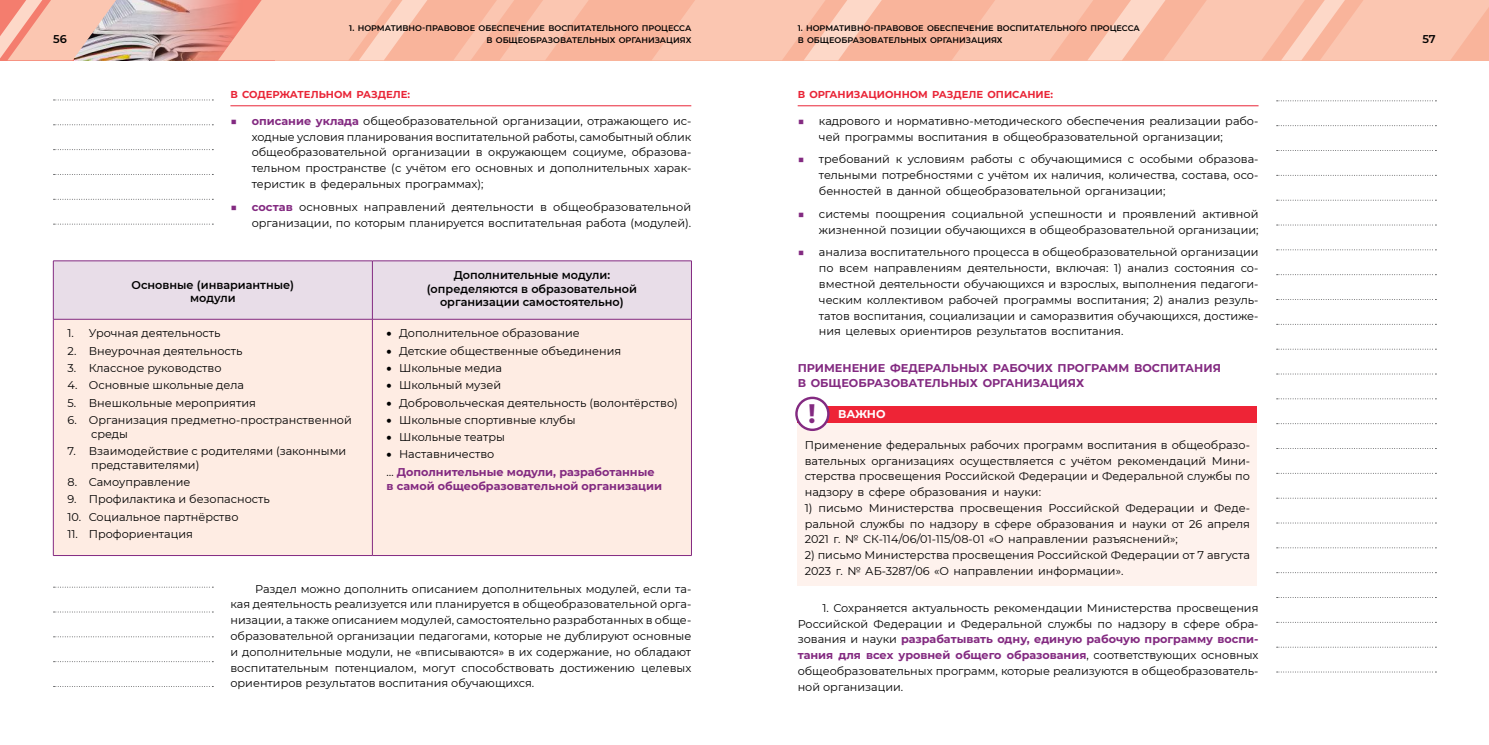
<style>
.page{position:relative;width:1489px;height:745px;background:#fff}
.page>*{position:absolute;margin:0;border:0;box-sizing:border-box;transform-origin:0 0}
.t1{font:700 26.62px "Montserrat";color:#832a81}
.t2{font:11.25px/15.8px "Montserrat";color:#000;text-align:justify}
.t3{font:700 11.25px/15.8px "Montserrat";color:#832a81}
.t4{font:600 11.25px/13.8px "Montserrat";color:#000;text-align:center}
.t5{font:700 11.25px "Montserrat";letter-spacing:-.01em;color:#fff}
.t6{font:700 10px "Montserrat";color:#e92537}
.t7{font:600 8.12px/11.4px "Montserrat";color:#000;text-align:right}
.s1{color:#832a81}
.s2{font-weight:700;color:#832a81}
.s3{color:#000}
.s4{font-weight:400;color:#000}
</style>
<div class="page">
<div style="left:0;top:0;width:1488px;height:60px;background:#f9b49b"></div>
<img style="left:129px;top:0;width:89px;height:60px">
<svg style="left:652px;top:0;width:230px;height:60px"></svg>
<svg style="left:952px;top:0;width:536px;height:60px"></svg>
<svg style="left:218px;top:0;width:209px;height:60px"></svg>
<svg style="left:454px;top:0;width:134px;height:60px"></svg>
<img style="left:0;top:0;width:129px;height:60px">
<hr style="left:230px;top:105px;width:461px;height:1px;background:#e92537">
<hr style="left:797px;top:105px;width:461px;height:1px;background:#e92537">
<div style="left:797px;top:405px;width:459px;height:18px;background:#ee2436"></div>
<div style="left:797px;top:423px;width:459px;height:163px;background:#fef2ed"></div>
<svg style="left:1276px;top:100px;width:160px;height:1px"></svg>
<svg style="left:1276px;top:125px;width:160px;height:1px"></svg>
<svg style="left:1276px;top:150px;width:160px;height:1px"></svg>
<svg style="left:1276px;top:175px;width:160px;height:1px"></svg>
<svg style="left:1276px;top:200px;width:160px;height:1px"></svg>
<svg style="left:1276px;top:224px;width:160px;height:1px"></svg>
<svg style="left:1276px;top:249px;width:160px;height:1px"></svg>
<svg style="left:1276px;top:274px;width:160px;height:1px"></svg>
<svg style="left:1276px;top:299px;width:160px;height:1px"></svg>
<svg style="left:1276px;top:324px;width:160px;height:1px"></svg>
<svg style="left:1276px;top:348px;width:160px;height:1px"></svg>
<svg style="left:1276px;top:373px;width:160px;height:1px"></svg>
<svg style="left:1276px;top:398px;width:160px;height:1px"></svg>
<svg style="left:1276px;top:423px;width:160px;height:1px"></svg>
<svg style="left:1276px;top:448px;width:160px;height:1px"></svg>
<svg style="left:1276px;top:497px;width:160px;height:1px"></svg>
<svg style="left:1276px;top:522px;width:160px;height:1px"></svg>
<svg style="left:1276px;top:547px;width:160px;height:1px"></svg>
<svg style="left:1276px;top:572px;width:160px;height:1px"></svg>
<svg style="left:1276px;top:646px;width:160px;height:1px"></svg>
<svg style="left:1276px;top:671px;width:160px;height:1px"></svg>
<svg style="left:54px;top:99px;width:159px;height:1px"></svg>
<svg style="left:54px;top:124px;width:159px;height:1px"></svg>
<svg style="left:54px;top:149px;width:159px;height:1px"></svg>
<svg style="left:54px;top:174px;width:159px;height:1px"></svg>
<svg style="left:54px;top:199px;width:159px;height:1px"></svg>
<svg style="left:54px;top:223px;width:159px;height:1px"></svg>
<div style="left:54px;top:261px;width:637px;height:58px;background:#e8dde8"></div>
<div style="left:54px;top:320px;width:637px;height:235px;background:#feece3"></div>
<hr style="left:53px;top:260px;width:319px;height:1px;background:#832a81">
<hr style="left:53px;top:261px;width:1px;height:58px;background:#832a81">
<hr style="left:372px;top:260px;width:319px;height:1px;background:#832a81">
<hr style="left:372px;top:261px;width:1px;height:58px;background:#832a81">
<hr style="left:691px;top:261px;width:1px;height:58px;background:#832a81">
<hr style="left:53px;top:319px;width:319px;height:1px;background:#832a81">
<hr style="left:53px;top:319px;width:1px;height:236px;background:#832a81">
<hr style="left:372px;top:319px;width:319px;height:1px;background:#832a81">
<hr style="left:372px;top:319px;width:1px;height:236px;background:#832a81">
<hr style="left:691px;top:319px;width:1px;height:236px;background:#832a81">
<hr style="left:53px;top:555px;width:319px;height:1px;background:#832a81">
<hr style="left:372px;top:555px;width:319px;height:1px;background:#832a81">
<div style="left:796px;top:397px;width:32px;height:32px;background:#fff;border-radius:50%"></div>
<div style="left:795px;top:396px;width:34px;height:35px;border:2px solid #832a81;border-radius:50%"></div>
<svg style="left:54px;top:586px;width:159px;height:1px"></svg>
<svg style="left:54px;top:611px;width:159px;height:1px"></svg>
<svg style="left:54px;top:636px;width:159px;height:1px"></svg>
<p class="t4" style="left:53px;top:31px;width:15px">56</p>
<p class="t7" style="left:349px;top:22px;width:343px">1. НОРМАТИВНО-ПРАВОВОЕ ОБЕСПЕЧЕНИЕ ВОСПИТАТЕЛЬНОГО ПРОЦЕССА<br>В ОБЩЕОБРАЗОВАТЕЛЬНЫХ ОРГАНИЗАЦИЯХ</p>
<p class="t7" style="left:797px;top:22px;width:343px;text-align:left">1. НОРМАТИВНО-ПРАВОВОЕ ОБЕСПЕЧЕНИЕ ВОСПИТАТЕЛЬНОГО ПРОЦЕССА<br>В ОБЩЕОБРАЗОВАТЕЛЬНЫХ ОРГАНИЗАЦИЯХ</p>
<p class="t4" style="left:1422px;top:31px;width:15px">57</p>
<p class="t6" style="left:230px;top:88px;width:181px">В СОДЕРЖАТЕЛЬНОМ РАЗДЕЛЕ:</p>
<p class="t2" style="left:252px;top:112px;width:441px;text-indent:-21px"><span class="s1">■</span> <span class="s2">описание уклада</span> общеобразовательной организации, отражающего ис&shy;ходные условия планирования воспитательной работы, самобытный облик общеобразовательной организации в окружающем социуме, образова&shy;тельном пространстве (с учётом его основных и дополнительных харак&shy;теристик в федеральных программах);</p>
<p class="t2" style="left:230px;top:198px;width:462px;text-align:right"><span class="s1">■</span> <span class="s2">состав</span> основных направлений деятельности в общеобразовательной организации, по которым планируется воспитательная работа (модулей).</p>
<p class="t4" style="left:131px;top:277px;width:164px">Основные (инвариантные) модули</p>
<p class="t4" style="left:426px;top:267px;width:212px">Дополнительные модули: (определяются в образовательной организации самостоятельно)</p>
<p class="t2" style="left:67px;top:325px;width:154px">1. Урочная деятельность</p>
<p class="t2" style="left:67px;top:342px;width:176px">2. Внеурочная деятельность</p>
<p class="t2" style="left:67px;top:359px;width:155px">3. Классное руководство</p>
<p class="t2" style="left:67px;top:376px;width:178px">4. Основные школьные дела</p>
<p class="t2" style="left:67px;top:394px;width:190px">5. Внешкольные мероприятия</p>
<p class="t2" style="left:91px;top:412px;width:262px;line-height:13.8px;text-indent:-24px">6. Организация предметно-пространственной среды</p>
<p class="t2" style="left:91px;top:443px;width:257px;line-height:13.8px;text-indent:-24px">7. Взаимодействие с родителями (законными представителями)</p>
<p class="t2" style="left:67px;top:473px;width:124px">8. Самоуправление</p>
<p class="t2" style="left:67px;top:490px;width:204px">9. Профилактика и безопасность</p>
<p class="t2" style="left:67px;top:508px;width:173px">10. Социальное партнёрство</p>
<p class="t2" style="left:67px;top:525px;width:127px">11. Профориентация</p>
<p class="t2" style="left:386px;top:325px;width:195px">• Дополнительное образование</p>
<p class="t2" style="left:386px;top:342px;width:236px">• Детские общественные объединения</p>
<p class="t2" style="left:386px;top:359px;width:117px">• Школьные медиа</p>
<p class="t2" style="left:386px;top:376px;width:116px">• Школьный музей</p>
<p class="t2" style="left:386px;top:394px;width:293px">• Добровольческая деятельность (волонтёрство)</p>
<p class="t2" style="left:386px;top:411px;width:190px">• Школьные спортивные клубы</p>
<p class="t2" style="left:386px;top:428px;width:120px">• Школьные театры</p>
<p class="t3" style="left:386px;top:445px;width:269px;line-height:17.2px"><span class="s3">•</span> <span class="s4">Наставничество<br>…</span> Дополнительные модули, разработанные</p>
<p class="t3" style="left:386px;top:476px;width:277px">в самой общеобразовательной организации</p>
<p class="t2" style="left:230px;top:580px;width:462px;text-indent:25px">Раздел можно дополнить описанием дополнительных модулей, если та&shy;кая деятельность реализуется или планируется в общеобразовательной орга&shy;низации, а также описанием модулей, самостоятельно разработанных в обще&shy;образовательной организации педагогами, которые не дублируют основные и дополнительные модули, не «вписываются» в их содержание, но обладают воспитательным потенциалом, могут способствовать достижению целевых ориентиров результатов воспитания обучающихся.</p>
<p class="t6" style="left:797px;top:88px;width:257px">В ОРГАНИЗАЦИОННОМ РАЗДЕЛЕ ОПИСАНИЕ:</p>
<p class="t2" style="left:819px;top:112px;width:441px;text-indent:-21px"><span class="s1">■</span> кадрового и нормативно-методического обеспечения реализации рабо&shy;чей программы воспитания в общеобразовательной организации;</p>
<p class="t2" style="left:819px;top:151px;width:441px;text-indent:-21px"><span class="s1">■</span> требований к условиям работы с обучающимися с особыми образова&shy;тельными потребностями с учётом их наличия, количества, состава, осо&shy;бенностей в данной общеобразовательной организации;</p>
<p class="t2" style="left:797px;top:205px;width:462px;text-align:right"><span class="s1">■</span> системы поощрения социальной успешности и проявлений активной жизненной позиции обучающихся в общеобразовательной организации;</p>
<p class="t2" style="left:819px;top:244px;width:441px;text-indent:-21px"><span class="s1">■</span> анализа воспитательного процесса в общеобразовательной организации по всем направлениям деятельности, включая: 1) анализ состояния со&shy;вместной деятельности обучающихся и взрослых, выполнения педагоги&shy;ческим коллективом рабочей программы воспитания; 2) анализ резуль&shy;татов воспитания, социализации и саморазвития обучающихся, достиже&shy;ния целевых ориентиров результатов воспитания.</p>
<p class="t3" style="left:797px;top:359px;width:425px">ПРИМЕНЕНИЕ ФЕДЕРАЛЬНЫХ РАБОЧИХ ПРОГРАММ ВОСПИТАНИЯ<br>В ОБЩЕОБРАЗОВАТЕЛЬНЫХ ОРГАНИЗАЦИЯХ</p>
<p class="t5" style="left:838px;top:406px;width:49px">ВАЖНО</p>
<p class="t2" style="left:804px;top:436px;width:447px">Применение федеральных рабочих программ воспитания в общеобразо&shy;вательных организациях осуществляется с учётом рекомендаций Мини&shy;стерства просвещения Российской Федерации и Федеральной службы по надзору в сфере образования и науки:</p>
<p class="t2" style="left:804px;top:499px;width:447px">1) письмо Министерства просвещения Российской Федерации и Феде&shy;ральной службы по надзору в сфере образования и науки от 26 апреля 2021 г. № СК-114/06/01-115/08-01 «О направлении разъяснений»;</p>
<p class="t2" style="left:804px;top:546px;width:447px">2) письмо Министерства просвещения Российской Федерации от 7 августа<br>2023 г. № АБ-3287/06 «О направлении информации».</p>
<p class="t2" style="left:797px;top:599px;width:462px;text-indent:25px">1. Сохраняется актуальность рекомендации Министерства просвещения Российской Федерации и Федеральной службы по надзору в сфере обра&shy;зования и науки <span class="s2">разрабатывать одну, единую рабочую программу воспи&shy;тания для всех уровней общего образования</span>, соответствующих основных общеобразовательных программ, которые реализуются в общеобразователь&shy;ной организации.</p>
<h1 class="t1" style="left:808px;top:394px;width:9px">!</h1>
</div>
